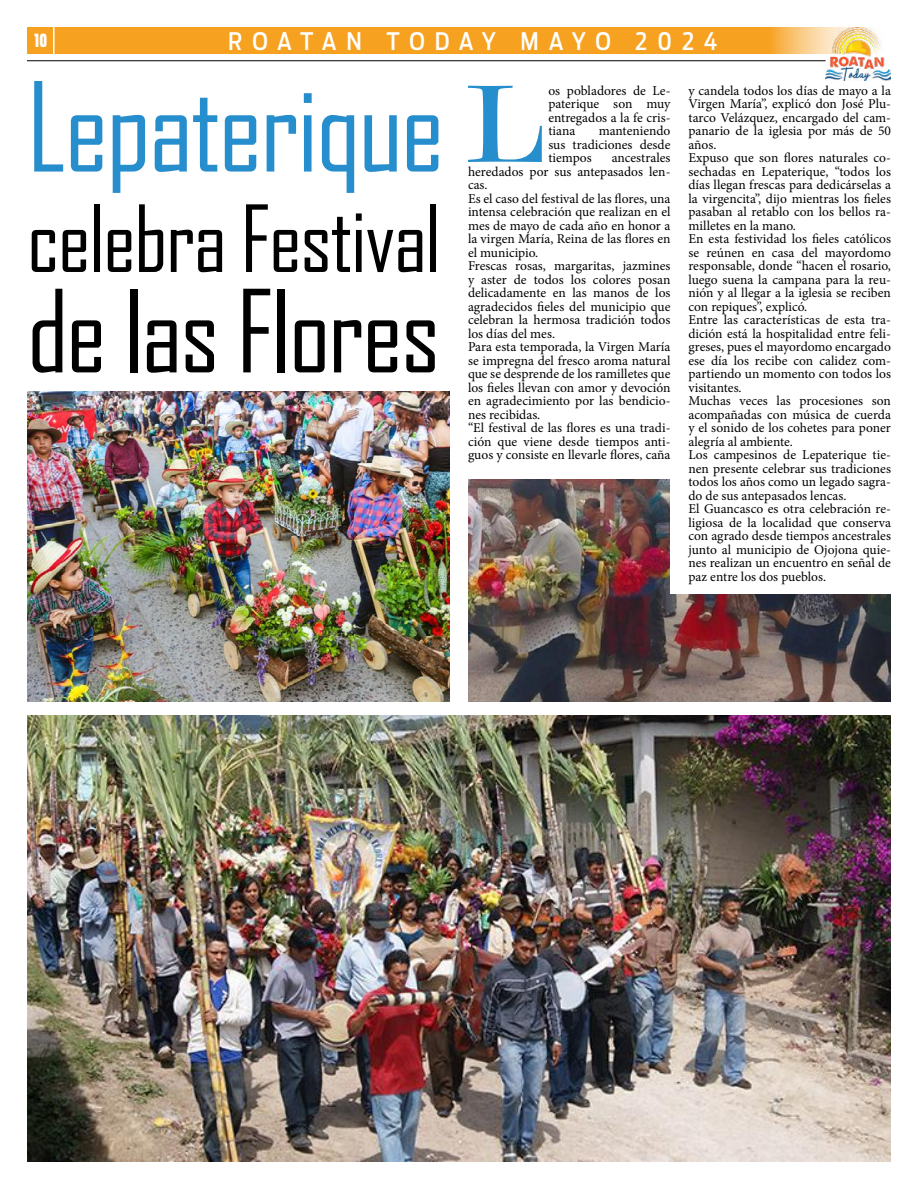
<style>
.page{position:relative;width:918px;height:1188px;background:#fff}
.page>*{position:absolute;margin:0;border:0;box-sizing:border-box;transform-origin:0 0}
.t1{font:118.5px "Agency FB";letter-spacing:-.02em;color:#278ecd}
.t2{font:113.7px "Modern 20 BT Roman B";color:#278ecd}
.t3{font:109.5px "Agency FB";letter-spacing:-.02em;color:#000}
.t4{font:88.5px "Agency FB";letter-spacing:-.02em;color:#000}
.t5{font:500 condensed 24px "Ford Antenna";letter-spacing:.395em;color:#fff}
.t6{font:18px "Ford Antenna Black Cmp";color:#fff}
.t7{font:13.5px/13.5px "Minion Pro";color:#000;text-align:justify}
</style>
<div class="page">
<div style="left:27px;top:27px;width:864px;height:27px;background:#f6a120"></div>
<hr style="left:53px;top:27px;width:2px;height:27px;background:#fff">
<hr style="left:27px;top:60px;width:799px;height:1px;background:#010202">
<img style="left:826px;top:27px;width:65px;height:54px">
<img style="left:27px;top:716px;width:864px;height:445px">
<img style="left:27px;top:392px;width:423px;height:310px">
<img style="left:468px;top:479px;width:423px;height:223px">
<div style="left:670px;top:472px;width:233px;height:122px;background:#fff"></div>
<h3 class="t6" style="left:34px;top:25px;width:14px">10</h3>
<h3 class="t5" style="left:228px;top:20px;width:491px">ROATAN TODAY MAYO 2024</h3>
<h1 class="t1" style="left:27px;top:55px;width:419px">Lepaterique</h1>
<h3 class="t4" style="left:27px;top:185px;width:416px">celebra Festival</h3>
<h3 class="t3" style="left:27px;top:265px;width:415px">de las Flores</h3>
<h2 class="t2" style="left:466px;top:54px;width:84px">L</h2>
<p class="t7" style="left:548px;top:84px;width:124px">os pobladores de Le&shy;paterique son muy entregados a la fe cris&shy;tiana</p>
<p class="t7" style="left:688px;top:84px;width:204px;text-align:left">y candela todos los días de mayo a la Virgen María”, explicó don José Plu&shy;tarco Velázquez, encargado del cam&shy;panario de la iglesia por más de 50 años.<br>Expuso que son flores naturales co&shy;sechadas en Lepaterique, “todos los días llegan frescas para dedicárselas a la virgencita”, dijo mientras los fieles pasaban al retablo con los bellos ra&shy;milletes en la mano.<br>En esta festividad los fieles católicos se reúnen en casa del mayordomo responsable, donde “hacen el rosario, luego suena la campana para la reu&shy;nión y al llegar a la iglesia se reciben con repiques”, explicó.<br>Entre las características de esta tra&shy;dición está la hospitalidad entre feli&shy;greses, pues el mayordomo encargado ese día los recibe con calidez com&shy;partiendo un momento con todos los visitantes.<br>Muchas veces las procesiones son acompañadas con música de cuerda y el sonido de los cohetes para poner alegría al ambiente.<br>Los campesinos de Lepaterique tie&shy;nen presente celebrar sus tradiciones todos los años como un legado sagra&shy;do de sus antepasados lencas.<br>El Guancasco es otra celebración re&shy;ligiosa de la localidad que conserva con agrado desde tiempos ancestrales junto al municipio de Ojojona quie&shy;nes realizan un encuentro en señal de paz entre los dos pueblos.</p>
<p class="t7" style="left:548px;top:124px;width:124px;text-indent:50px">manteniendo sus tradiciones desde tiempos</p>
<p class="t7" style="left:468px;top:151px;width:204px;text-align:left;text-indent:144px">ancestrales heredados por sus antepasados len&shy;cas.<br>Es el caso del festival de las flores, una intensa celebración que realizan en el mes de mayo de cada año en honor a la virgen María, Reina de las flores en el municipio.<br>Frescas rosas, margaritas, jazmines y aster de todos los colores posan delicadamente en las manos de los agradecidos fieles del municipio que celebran la hermosa tradición todos los días del mes.<br>Para esta temporada, la Virgen María se impregna del fresco aroma natural que se desprende de los ramilletes que los fieles llevan con amor y devoción en agradecimiento por las bendicio&shy;nes recibidas.<br>“El festival de las flores es una tradi&shy;ción que viene desde tiempos anti&shy;guos y consiste en llevarle flores, caña</p>
</div>
